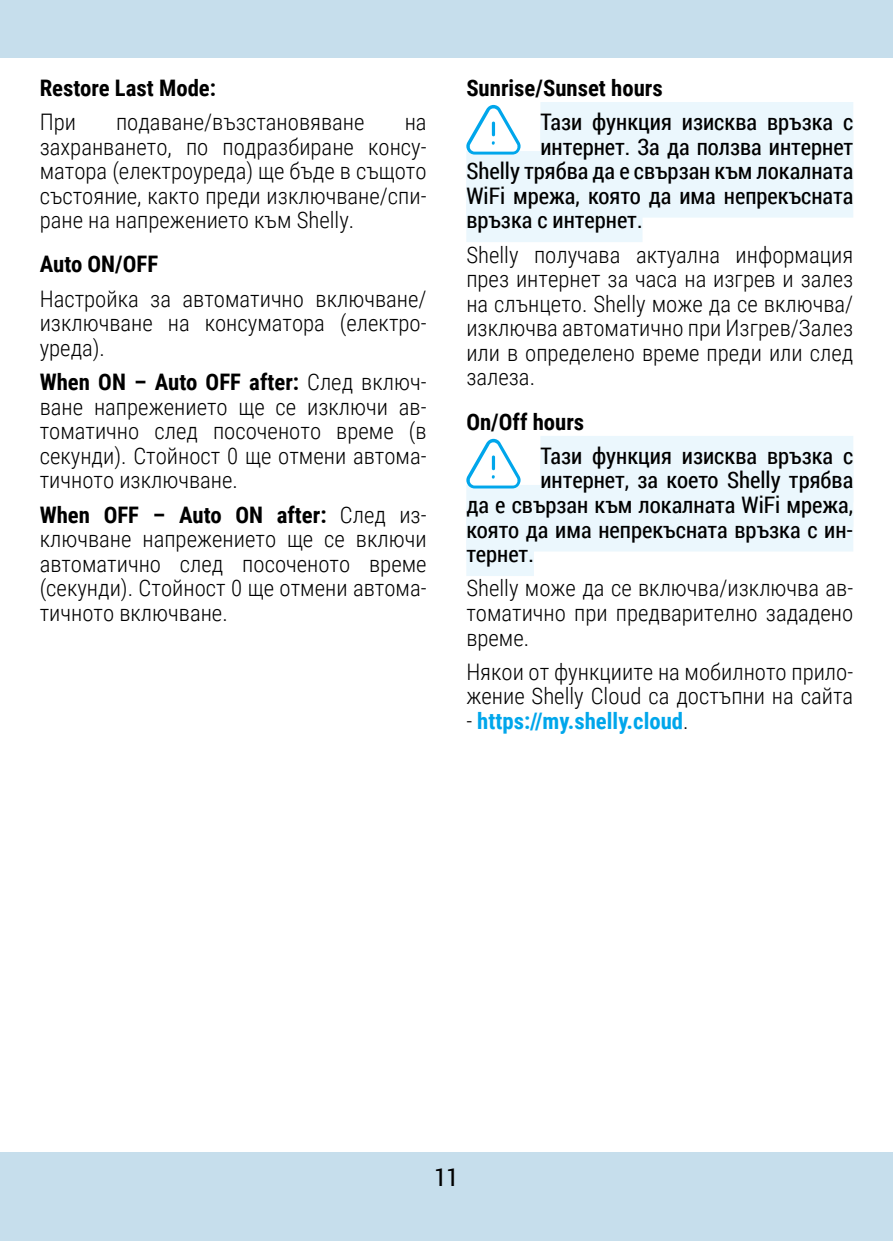
<style>
.page{position:relative;width:893px;height:1241px;background:#fff}
.page>*{position:absolute;margin:0;border:0;box-sizing:border-box;transform-origin:0 0}
.t1{font:24.5px "Roboto Condensed";color:#000}
.t2{font:300 22.75px/24.5px "Roboto Condensed";color:#000;text-align:justify}
.t3{font:22.75px "Roboto Condensed";color:#000}
.t4{font:700 22.75px "Roboto Condensed";color:#000}
.t5{font:700 22.75px "Roboto Condensed";color:#00a6eb}
.s1{font-weight:700}
.s2{font-weight:300;color:#000}
</style>
<div class="page">
<div style="left:0;top:0;width:893px;height:58px;background:#c6deec"></div>
<div style="left:0;top:1151px;width:893px;height:89px;background:#c6deec"></div>
<div style="left:540px;top:102px;width:313px;height:42px;background:#ebf7fd"></div>
<div style="left:540px;top:126px;width:313px;height:42px;background:#ebf7fd"></div>
<div style="left:466px;top:151px;width:387px;height:42px;background:#ebf7fd"></div>
<div style="left:466px;top:175px;width:387px;height:42px;background:#ebf7fd"></div>
<div style="left:466px;top:200px;width:176px;height:42px;background:#ebf7fd"></div>
<div style="left:540px;top:436px;width:313px;height:42px;background:#ebf7fd"></div>
<div style="left:540px;top:460px;width:313px;height:42px;background:#ebf7fd"></div>
<div style="left:466px;top:485px;width:387px;height:42px;background:#ebf7fd"></div>
<div style="left:466px;top:509px;width:387px;height:42px;background:#ebf7fd"></div>
<div style="left:466px;top:534px;width:68px;height:42px;background:#ebf7fd"></div>
<svg style="left:466px;top:105px;width:55px;height:49px"></svg>
<svg style="left:466px;top:439px;width:55px;height:49px"></svg>
<p class="t4" style="left:40px;top:72px;width:178px">Restore Last Mode:</p>
<p class="t2" style="left:40px;top:109px;width:38px">При</p>
<p class="t2" style="left:116px;top:109px;width:250px">подаване/възстановяване</p>
<p class="t2" style="left:40px;top:109px;width:388px;text-indent:365px">на захранването, по подразбиране консу&shy;матора (електроуреда) ще бъде в същото състояние, както преди изключване/спи&shy;ране на напрежението към Shelly.</p>
<p class="t4" style="left:40px;top:248px;width:120px">Auto ON/OFF</p>
<p class="t2" style="left:40px;top:286px;width:388px">Настройка за автоматично включване/ изключване на консуматора (електро&shy;уреда).</p>
<p class="t2" style="left:40px;top:369px;width:388px"><span class="s1">When ON – Auto OFF after:</span> След включ&shy;ване напрежението ще се изключи ав&shy;томатично след посоченото време (в секунди). Стойност 0 ще отмени автома&shy;тичното изключване.</p>
<p class="t2" style="left:40px;top:501px;width:388px"><span class="s1">When OFF – Auto ON after:</span> След из&shy;ключване напрежението ще се включи автоматично след посоченото време (секунди). Стойност 0 ще отмени автома&shy;тичното включване.</p>
<p class="t4" style="left:466px;top:72px;width:198px">Sunrise/Sunset hours</p>
<p class="t3" style="left:540px;top:106px;width:314px">Тази функция изисква връзка с</p>
<p class="t3" style="left:540px;top:131px;width:314px">интернет. За да ползва интернет</p>
<p class="t3" style="left:466px;top:155px;width:388px">Shelly трябва да е свързан към локалната</p>
<p class="t3" style="left:466px;top:180px;width:388px">WiFi мрежа, която да има непрекъсната</p>
<p class="t3" style="left:466px;top:204px;width:178px">връзка с интернет.</p>
<p class="t2" style="left:466px;top:241px;width:388px">Shelly получава актуална информация през интернет за часа на изгрев и залез на слънцето. Shelly може да се включва/ изключва автоматично при Изгрев/Залез или в определено време преди или след залеза.</p>
<p class="t4" style="left:466px;top:405px;width:119px">On/Off hours</p>
<p class="t3" style="left:540px;top:440px;width:314px">Тази функция изисква връзка с</p>
<p class="t3" style="left:540px;top:464px;width:314px">интернет, за което Shelly трябва</p>
<p class="t3" style="left:466px;top:489px;width:388px">да е свързан към локалната WiFi мрежа,</p>
<p class="t3" style="left:466px;top:513px;width:388px">която да има непрекъсната връзка с ин-</p>
<p class="t3" style="left:466px;top:538px;width:69px">тернет.</p>
<p class="t2" style="left:466px;top:575px;width:388px">Shelly може да се включва/изключва ав&shy;томатично при предварително зададено време.</p>
<p class="t2" style="left:466px;top:658px;width:388px">Някои от функциите на мобилното прило&shy;жение Shelly Cloud са достъпни на сайта</p>
<p class="t5" style="left:466px;top:704px;width:224px"><span class="s2">-</span> https://my.shelly.cloud<span class="s2">.</span></p>
<p class="t1" style="left:434px;top:1159px;width:25px">11</p>
</div>
